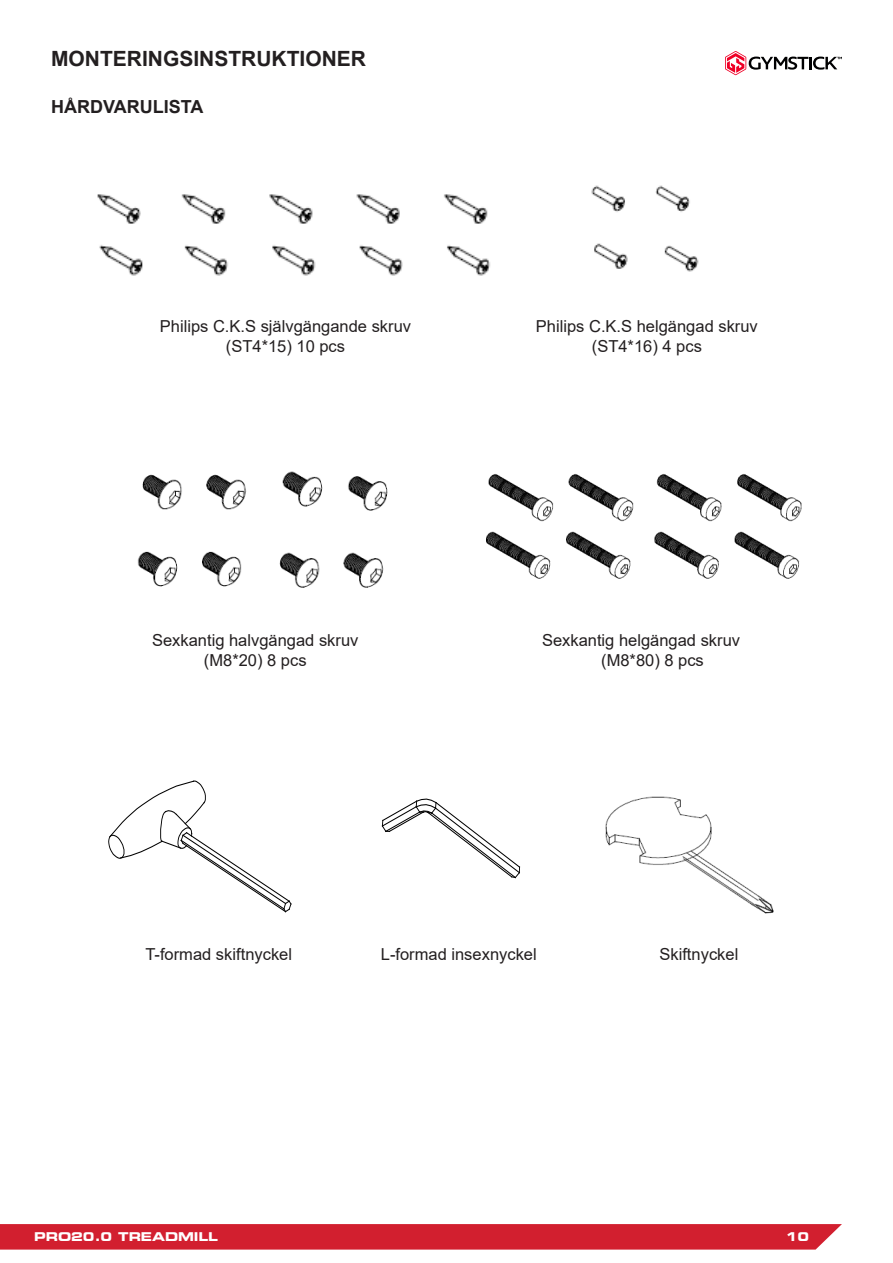
<style>
.page{position:relative;width:893px;height:1263px;background:#fff}
.page>*{position:absolute;margin:0;border:0;box-sizing:border-box;transform-origin:0 0}
.t1{font:38.25px "Arial";color:#000;scale:.87 1}
.t2{font:700 21px "Arial";color:#231f20}
.t3{font:700 18px "Arial";color:#231f20}
.t4{font:16.5px "Arial";color:#231f20}
.t5{font:700 expanded 12px "Square 721 BT";color:#fff}
</style>
<div class="page">
<div style="left:0;top:1224px;width:842px;height:25px;background:#d21f2f"></div>
<svg style="left:725px;top:51px;width:117px;height:24px"></svg>
<svg style="left:382px;top:798px;width:138px;height:80px"></svg>
<svg style="left:108px;top:780px;width:184px;height:132px"></svg>
<img style="left:591px;top:185px;width:108px;height:87px">
<img style="left:97px;top:194px;width:394px;height:82px">
<img style="left:137px;top:471px;width:251px;height:117px">
<img style="left:486px;top:474px;width:316px;height:105px">
<img style="left:605px;top:796px;width:169px;height:118px">
<p class="t2" style="left:51px;top:44px;width:316px">MONTERINGSINSTRUKTIONER</p>
<p class="t3" style="left:51px;top:94px;width:154px">HÅRDVARULISTA</p>
<p class="t4" style="left:160px;top:315px;width:253px">Philips C.K.S självgängande skruv</p>
<p class="t4" style="left:226px;top:335px;width:121px">(ST4*15) 10 pcs</p>
<p class="t4" style="left:152px;top:629px;width:208px">Sexkantig halvgängad skruv</p>
<p class="t4" style="left:204px;top:649px;width:104px">(M8*20) 8 pcs</p>
<p class="t1" style="left:192px;top:631px;width:44px">17</p>
<p class="t4" style="left:536px;top:315px;width:223px">Philips C.K.S helgängad skruv</p>
<p class="t4" style="left:592px;top:335px;width:112px">(ST4*16) 4 pcs</p>
<p class="t4" style="left:542px;top:629px;width:200px">Sexkantig helgängad skruv</p>
<p class="t4" style="left:601px;top:649px;width:104px">(M8*80) 8 pcs</p>
<p class="t1" style="left:435px;top:923px;width:44px">95</p>
<p class="t1" style="left:654px;top:923px;width:44px">96</p>
<p class="t4" style="left:145px;top:943px;width:148px">T-formad skiftnyckel</p>
<p class="t4" style="left:381px;top:943px;width:157px">L-formad insexnyckel</p>
<p class="t4" style="left:659px;top:943px;width:80px">Skiftnyckel</p>
<p class="t5" style="left:34px;top:1230px;width:185px">PRO20.0 TREADMILL</p>
<p class="t5" style="left:786px;top:1230px;width:25px">10</p>
</div>
